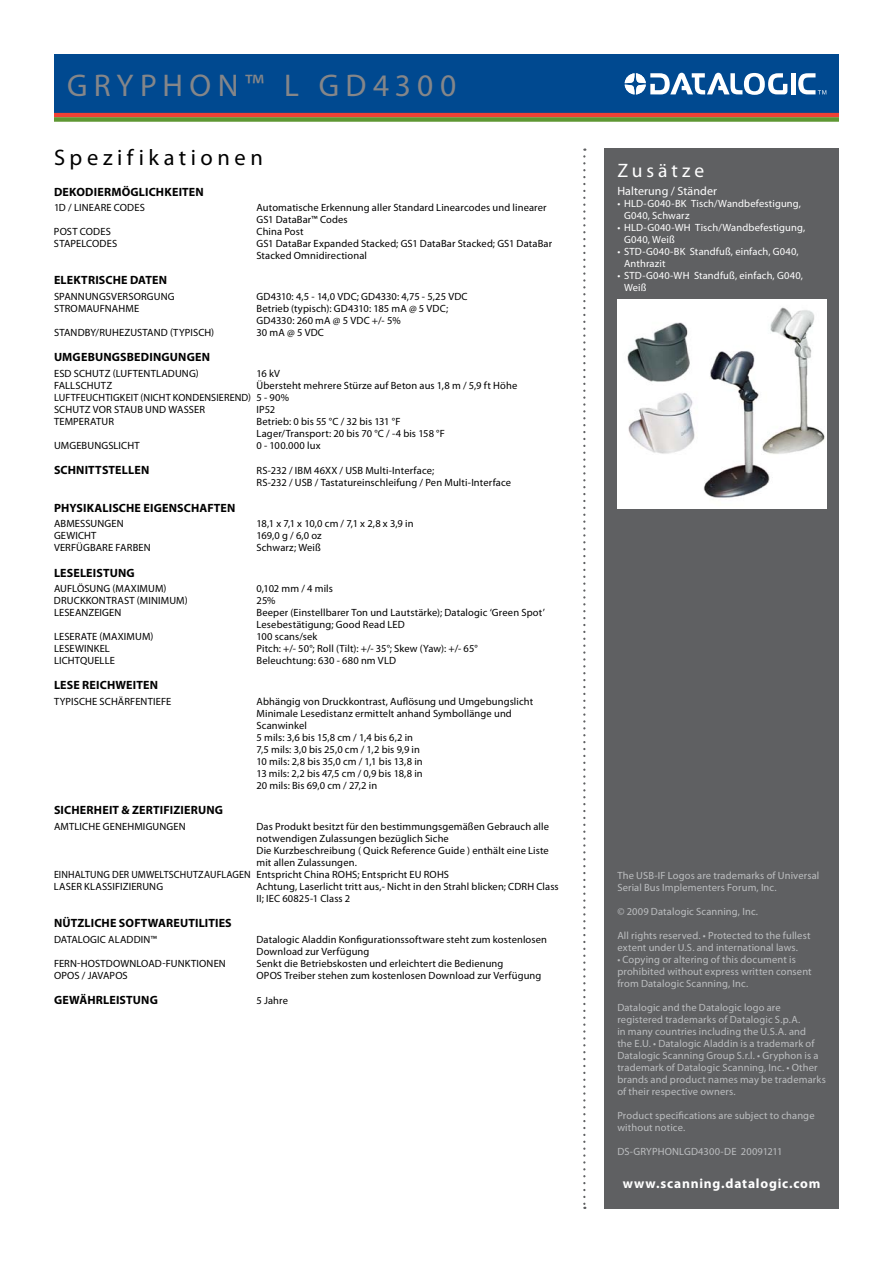
<style>
.page{position:relative;width:893px;height:1263px;background:#fff}
.page>*{position:absolute;margin:0;border:0;box-sizing:border-box;transform-origin:0 0}
.t1{font:31.5px "Myriad Pro";letter-spacing:.205em;color:#858689}
.t2{font:22.5px "Myriad Pro";letter-spacing:.2em;color:#000}
.t3{font:19.5px "Myriad Pro";letter-spacing:.2em;color:#fff}
.t4{font:700 13.5px "Myriad Pro";letter-spacing:.06em;color:#fff}
.t5{font:700 12px "Myriad Pro";letter-spacing:.015em;color:#000}
.t6{font:12px "Myriad Pro";letter-spacing:.01em;color:#fff}
.t7{font:10.5px/12px "Myriad Pro";letter-spacing:.01em;color:#000}
.t8{font:10.5px/12px "Myriad Pro";letter-spacing:.01em;color:#bcbec0}
.t9{font:10.5px/12px "Myriad Pro";letter-spacing:.015em;color:#fff}
.t10{font:10.5px "Myriad Pro";letter-spacing:.01em;color:#000;scale:.95 1}
</style>
<div class="page">
<div style="left:604px;top:148px;width:235px;height:1061px;background:#5f6062"></div>
<svg style="left:583px;top:149px;width:2px;height:1060px"></svg>
<div style="left:54px;top:54px;width:785px;height:59px;background:#004990"></div>
<hr style="left:54px;top:113px;width:785px;height:4px;background:#ef4135">
<div style="left:54px;top:117px;width:785px;height:5px;background:#5e9732"></div>
<hr style="left:791px;top:73px;width:4px;height:21px;background:#fff">
<svg style="left:625px;top:73px;width:162px;height:22px"></svg>
<svg style="left:798px;top:73px;width:28px;height:21px"></svg>
<img style="left:617px;top:299px;width:210px;height:209px">
<h1 class="t1" style="left:67px;top:66px;width:98px">Gr yphon</h1>
<h1 class="t1" style="left:245px;top:66px;width:213px">™ L GD4300</h1>
<h2 class="t2" style="left:54px;top:144px;width:210px">Spezifikationen</h2>
<p class="t5" style="left:54px;top:184px;width:151px">DEKODIERMÖGLICHKEITEN</p>
<p class="t7" style="left:54px;top:201px;width:27px">1D / lineare</p>
<p class="t7" style="left:114px;top:201px;width:12px">Codes</p>
<p class="t7" style="left:256px;top:201px;width:292px">Automatische Erkennung aller Standard Linearcodes und linearer<br>GS1 DataBar™ Codes</p>
<p class="t7" style="left:54px;top:225px;width:13px">Post</p>
<p class="t7" style="left:80px;top:225px;width:12px">Codes</p>
<p class="t7" style="left:256px;top:225px;width:49px">China Post</p>
<p class="t7" style="left:54px;top:237px;width:12px">Stapelcodes</p>
<p class="t7" style="left:256px;top:237px;width:297px">GS1 DataBar Expanded Stacked; GS1 DataBar Stacked; GS1 DataBar<br>Stacked Omnidirectional</p>
<p class="t5" style="left:54px;top:273px;width:115px">ELEKTRISCHE DATEN</p>
<p class="t7" style="left:54px;top:290px;width:13px">Spannungsversorgung</p>
<p class="t7" style="left:257px;top:290px;width:213px">GD4310: 4,5 - 14,0 VDC; GD4330: 4,75 - 5,25 VDC</p>
<p class="t7" style="left:54px;top:302px;width:13px">Stromaufnahme</p>
<p class="t7" style="left:257px;top:302px;width:193px">Betrieb (typisch): GD4310: 185 mA @ 5 VDC;<br>GD4330: 260 mA @ 5 VDC +/- 5%</p>
<p class="t7" style="left:54px;top:326px;width:13px">Standb</p>
<p class="t7" style="left:90px;top:326px;width:22px">y/Ruhezustand</p>
<p class="t7" style="left:170px;top:326px;width:21px">(typisch</p>
<p class="t7" style="left:211px;top:326px;width:4px">)</p>
<p class="t7" style="left:256px;top:326px;width:69px">30 mA @ 5 VDC</p>
<p class="t5" style="left:54px;top:349px;width:158px">UMGEBUNGSBEDINGUNGEN</p>
<p class="t7" style="left:54px;top:367px;width:33px">ESD Schutz</p>
<p class="t7" style="left:113px;top:367px;width:15px">(Luftentladung</p>
<p class="t7" style="left:196px;top:367px;width:4px">)</p>
<p class="t7" style="left:257px;top:367px;width:25px">16 kV</p>
<p class="t7" style="left:54px;top:379px;width:12px">Fallschutz</p>
<p class="t7" style="left:257px;top:379px;width:262px">Übersteht mehrere Stürze auf Beton aus 1,8 m / 5,9 ft Höhe</p>
<p class="t7" style="left:54px;top:391px;width:11px">Luftfeuchtigkeit</p>
<p class="t7" style="left:141px;top:391px;width:10px">(nicht</p>
<p class="t7" style="left:173px;top:391px;width:7px">kondensierend</p>
<p class="t7" style="left:248px;top:391px;width:42px">) 5 - 90%</p>
<p class="t7" style="left:54px;top:403px;width:13px">Schutz</p>
<p class="t7" style="left:93px;top:403px;width:8px">vor</p>
<p class="t7" style="left:114px;top:403px;width:13px">Staub</p>
<p class="t7" style="left:145px;top:403px;width:8px">und</p>
<p class="t7" style="left:169px;top:403px;width:15px">Wasser</p>
<p class="t7" style="left:257px;top:403px;width:20px">IP52</p>
<p class="t7" style="left:54px;top:415px;width:12px">Temperatur</p>
<p class="t7" style="left:257px;top:415px;width:190px">Betrieb: 0 bis 55 °C / 32 bis 131 °F<br>Lager/Transport: 20 bis 70 °C / -4 bis 158 °F</p>
<p class="t7" style="left:54px;top:439px;width:14px">Umgebungslicht</p>
<p class="t7" style="left:257px;top:439px;width:66px">0 - 100.000 lux</p>
<p class="t5" style="left:54px;top:462px;width:97px">SCHNITTSTELLEN</p>
<p class="t7" style="left:256px;top:464px;width:256px">RS-232 / IBM 46XX / USB Multi-Interface;<br>RS-232 / USB / Tastatureinschleifung / Pen Multi-Interface</p>
<p class="t5" style="left:54px;top:500px;width:183px">PHYSIKALISCHE EIGENSCHAFTEN</p>
<p class="t7" style="left:54px;top:517px;width:14px">Abmessungen</p>
<p class="t7" style="left:257px;top:517px;width:159px">18,1 x 7,1 x 10,0 cm / 7,1 x 2,8 x 3,9 in</p>
<p class="t7" style="left:54px;top:529px;width:13px">Gewicht</p>
<p class="t7" style="left:257px;top:529px;width:67px">169,0 g / 6,0 oz</p>
<p class="t7" style="left:54px;top:541px;width:13px">Verfügbare</p>
<p class="t7" style="left:116px;top:541px;width:11px">Farben</p>
<p class="t7" style="left:256px;top:541px;width:66px">Schwarz; Weiß</p>
<p class="t5" style="left:54px;top:565px;width:82px">LESELEISTUNG</p>
<p class="t7" style="left:54px;top:582px;width:38px">Auflösung</p>
<p class="t7" style="left:113px;top:582px;width:19px">(Maximum</p>
<p class="t7" style="left:163px;top:582px;width:4px">)</p>
<p class="t7" style="left:256px;top:582px;width:78px">0,102 mm / 4 mils</p>
<p class="t7" style="left:54px;top:594px;width:15px">Druckkontrast</p>
<p class="t7" style="left:137px;top:594px;width:19px">(Minimum</p>
<p class="t7" style="left:185px;top:594px;width:4px">)</p>
<p class="t7" style="left:257px;top:594px;width:21px">25%</p>
<p class="t7" style="left:54px;top:606px;width:12px">Leseanzeigen</p>
<p class="t7" style="left:257px;top:606px;width:290px">Beeper (Einstellbarer Ton und Lautstärke); Datalogic ‘Green Spot’<br>Lesebestätigung; Good Read LED</p>
<p class="t7" style="left:54px;top:630px;width:12px">Leserate</p>
<p class="t7" style="left:100px;top:630px;width:19px">(Maximum</p>
<p class="t7" style="left:150px;top:630px;width:4px">)</p>
<p class="t7" style="left:257px;top:630px;width:62px">100 scans/sek</p>
<p class="t7" style="left:54px;top:642px;width:12px">Lesewinkel</p>
<p class="t7" style="left:257px;top:642px;width:223px">Pitch: +/- 50°; Roll (Tilt): +/- 35°; Skew (Yaw): +/- 65°</p>
<p class="t7" style="left:54px;top:654px;width:12px">Lichtquelle</p>
<p class="t7" style="left:257px;top:654px;width:141px">Beleuchtung: 630 - 680 nm VLD</p>
<p class="t5" style="left:54px;top:678px;width:106px">LESE REICHWEITEN</p>
<p class="t7" style="left:54px;top:695px;width:18px">Typische</p>
<p class="t7" style="left:100px;top:695px;width:12px">Schärfentiefe</p>
<p class="t7" style="left:256px;top:695px;width:278px">Abhängig von Druckkontrast, Auflösung und Umgebungslicht Minimale Lesedistanz ermittelt anhand Symbollänge und Scanwinkel<br>5 mils: 3,6 bis 15,8 cm / 1,4 bis 6,2 in<br>7,5 mils: 3,0 bis 25,0 cm / 1,2 bis 9,9 in<br>10 mils: 2,8 bis 35,0 cm / 1,1 bis 13,8 in<br>13 mils: 2,2 bis 47,5 cm / 0,9 bis 18,8 in<br>20 mils: Bis 69,0 cm / 27,2 in</p>
<p class="t5" style="left:54px;top:802px;width:171px">SICHERHEIT &amp; ZERTIFIZIERUNG</p>
<p class="t7" style="left:54px;top:820px;width:14px">Amtliche</p>
<p class="t7" style="left:103px;top:820px;width:14px">Genehmigungen</p>
<p class="t7" style="left:256px;top:820px;width:294px">Das Produkt besitzt für den bestimmungsgemäßen Gebrauch alle notwendigen Zulassungen bezüglich Siche<br>Die Kurzbeschreibung ( Quick Reference Guide ) enthält eine Liste mit allen Zulassungen.</p>
<p class="t10" style="left:54px;top:868px;width:13px">Einhaltung</p>
<p class="t10" style="left:112px;top:868px;width:7px">der</p>
<p class="t10" style="left:131px;top:868px;width:15px">Umweltschutzauflagen</p>
<p class="t7" style="left:256px;top:868px;width:194px">Entspricht China ROHS; Entspricht EU ROHS</p>
<p class="t7" style="left:54px;top:880px;width:12px">Laser</p>
<p class="t7" style="left:84px;top:880px;width:12px">Klassifizierung</p>
<p class="t7" style="left:256px;top:880px;width:304px">Achtung, Laserlicht tritt aus,- Nicht in den Strahl blicken; CDRH Class<br>II; IEC 60825-1 Class 2</p>
<p class="t5" style="left:54px;top:915px;width:178px">NÜTZLICHE SOFTWAREUTILITIES</p>
<p class="t7" style="left:54px;top:933px;width:14px">Datalogic</p>
<p class="t7" style="left:108px;top:933px;width:14px">Aladdin</p>
<p class="t7" style="left:151px;top:933px;width:8px">™</p>
<p class="t7" style="left:257px;top:933px;width:292px">Datalogic Aladdin Konfigurationssoftware steht zum kostenlosen<br>Download zur Verfügung</p>
<p class="t7" style="left:54px;top:957px;width:42px">Fern-Hostdownload</p>
<p class="t7" style="left:162px;top:957px;width:15px">-Funktionen</p>
<p class="t7" style="left:257px;top:957px;width:248px">Senkt die Betriebskosten und erleichtert die Bedienung</p>
<p class="t7" style="left:54px;top:969px;width:75px">OPOS / JavaPOS</p>
<p class="t7" style="left:257px;top:969px;width:286px">OPOS Treiber stehen zum kostenlosen Download zur Verfügung</p>
<p class="t5" style="left:54px;top:992px;width:105px">GEWÄHRLEISTUNG</p>
<p class="t7" style="left:256px;top:994px;width:33px">5 Jahre</p>
<h3 class="t3" style="left:617px;top:159px;width:88px">Zusätze</h3>
<p class="t6" style="left:617px;top:184px;width:101px">Halterung / Ständer</p>
<p class="t9" style="left:624px;top:197px;width:179px;text-indent:-7px">• HLD-G040-BK Tisch/Wandbefestigung,<br>G040, Schwarz</p>
<p class="t9" style="left:624px;top:221px;width:183px;text-indent:-7px">• HLD-G040-WH Tisch/Wandbefestigung,<br>G040, Weiß</p>
<p class="t9" style="left:624px;top:246px;width:176px;text-indent:-7px">• STD-G040-BK Standfuß, einfach, G040,<br>Anthrazit</p>
<p class="t9" style="left:624px;top:270px;width:180px;text-indent:-7px">• STD-G040-WH Standfuß, einfach, G040,<br>Weiß</p>
<p class="t8" style="left:617px;top:870px;width:204px">The USB-IF Logos are trademarks of Universal<br>Serial Bus Implementers Forum, Inc.</p>
<p class="t8" style="left:617px;top:906px;width:142px">© 2009 Datalogic Scanning, Inc.</p>
<p class="t8" style="left:617px;top:930px;width:195px">All rights reserved. • Protected to the fullest extent under U.S. and international laws.</p>
<p class="t8" style="left:617px;top:954px;width:196px">• Copying or altering of this document is prohibited without express written consent from Datalogic Scanning, Inc.</p>
<p class="t8" style="left:617px;top:1002px;width:210px">Datalogic and the Datalogic logo are registered trademarks of Datalogic S.p.A.<br>in many countries including the U.S.A. and<br>the E.U. • Datalogic Aladdin is a trademark of Datalogic Scanning Group S.r.l. • Gryphon is a trademark of Datalogic Scanning, Inc. • Other brands and product names may be trademarks of their respective owners.</p>
<p class="t8" style="left:617px;top:1110px;width:199px">Product specifications are subject to change without notice.</p>
<p class="t8" style="left:617px;top:1146px;width:167px">DS-GRYPHONLGD4300-DE 20091211</p>
<p class="t4" style="left:623px;top:1175px;width:199px">WWW.SCANNING.DATALOGIC.COM</p>
</div>
